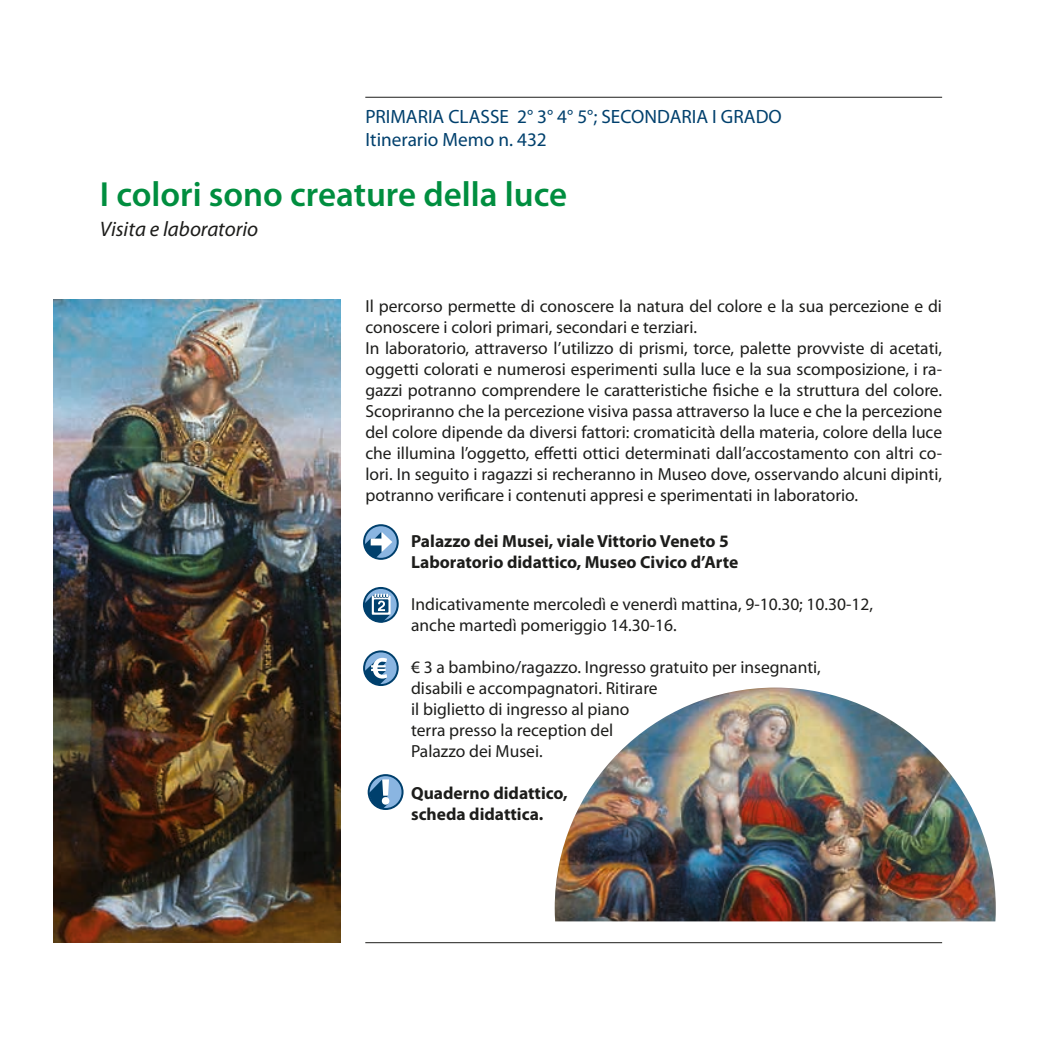
<style>
.page{position:relative;width:1042px;height:1042px;background:#fff}
.page>*{position:absolute;margin:0;border:0;box-sizing:border-box;transform-origin:0 0}
.t1{font:600 35px "Myriad Pro";color:#008e3f}
.t2{font:italic 21px "Myriad Pro";color:#1d1d1b}
.t3{font:19.25px/23.1px "Myriad Pro";color:#00406d}
.t4{font:17.5px/21px "Myriad Pro";color:#1d1d1b}
.t5{font:700 17.5px/21px "Myriad Pro";color:#1d1d1b}
</style>
<div class="page">
<hr style="left:365px;top:942px;width:577px;height:1px;background:#1d1d1b">
<hr style="left:365px;top:97px;width:577px;height:1px;background:#1d1d1b">
<svg style="left:363px;top:587px;width:36px;height:36px"></svg>
<svg style="left:365px;top:589px;width:32px;height:32px"></svg>
<svg style="left:363px;top:593px;width:27px;height:29px"></svg>
<svg style="left:363px;top:524px;width:36px;height:36px"></svg>
<div style="left:365px;top:526px;width:32px;height:32px;background:#8ab5e1;border-radius:50%"></div>
<svg style="left:364px;top:532px;width:28px;height:26px"></svg>
<svg style="left:363px;top:650px;width:36px;height:36px"></svg>
<div style="left:365px;top:652px;width:32px;height:32px;background:#8ab5e1;border-radius:50%"></div>
<svg style="left:364px;top:658px;width:23px;height:27px"></svg>
<img style="left:54px;top:300px;width:286px;height:643px">
<img style="left:555px;top:687px;width:441px;height:234px">
<svg style="left:368px;top:774px;width:35px;height:36px"></svg>
<div style="left:370px;top:776px;width:31px;height:32px;background:#8ab5e1;border-radius:50%"></div>
<svg style="left:368px;top:779px;width:21px;height:29px"></svg>
<p class="t3" style="left:365px;top:105px;width:418px">PRIMARIA CLASSE 2° 3° 4° 5°; SECONDARIA I GRADO<br>Itinerario Memo n. 432</p>
<h1 class="t1" style="left:100px;top:172px;width:469px">I colori sono creature della luce</h1>
<p class="t2" style="left:100px;top:216px;width:160px">Visita e laboratorio</p>
<p class="t4" style="left:365px;top:295px;width:578px">Il percorso permette di conoscere la natura del colore e la sua percezione e di conoscere i colori primari, secondari e terziari.<br>In laboratorio, attraverso l’utilizzo di prismi, torce, palette provviste di acetati, oggetti colorati e numerosi esperimenti sulla luce e la sua scomposizione, i ra&shy;gazzi potranno comprendere le caratteristiche fisiche e la struttura del colore.<br>Scopriranno che la percezione visiva passa attraverso la luce e che la percezione del colore dipende da diversi fattori: cromaticità della materia, colore della luce che illumina l’oggetto, effetti ottici determinati dall’accostamento con altri co&shy;lori. In seguito i ragazzi si recheranno in Museo dove, osservando alcuni dipinti, potranno verificare i contenuti appresi e sperimentati in laboratorio.</p>
<p class="t5" style="left:411px;top:529px;width:329px">Palazzo dei Musei, viale Vittorio Veneto 5<br>Laboratorio didattico, Museo Civico d’Arte</p>
<p class="t4" style="left:411px;top:593px;width:463px">Indicativamente mercoledì e venerdì mattina, 9-10.30; 10.30-12, anche martedì pomeriggio 14.30-16.</p>
<p class="t4" style="left:411px;top:656px;width:411px">€ 3 a bambino/ragazzo. Ingresso gratuito per insegnanti, disabili e accompagnatori. Ritirare<br>il biglietto di ingresso al piano<br>terra presso la reception del<br>Palazzo dei Musei.</p>
<p class="t5" style="left:411px;top:781px;width:158px">Quaderno didattico, scheda didattica.</p>
</div>
